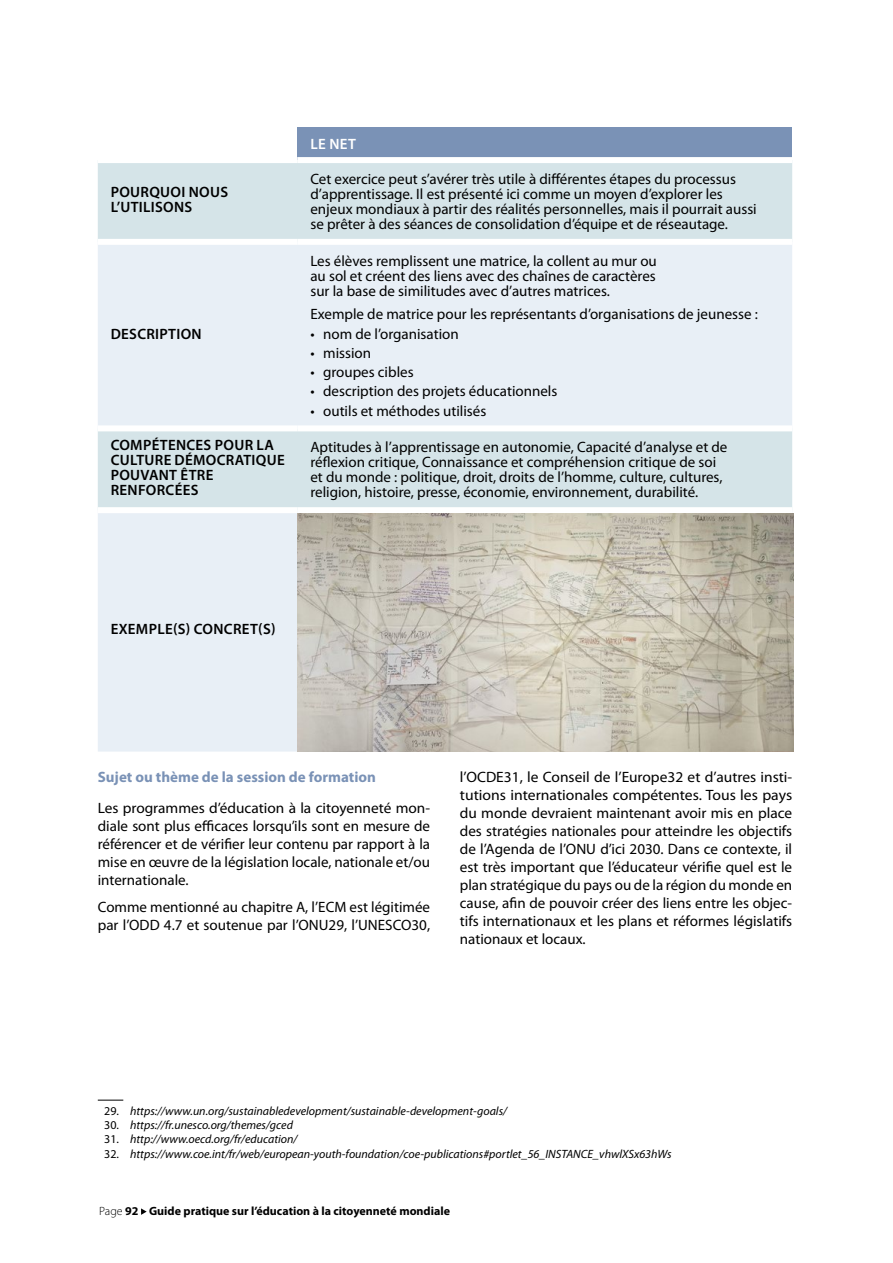
<style>
.page{position:relative;width:893px;height:1263px;background:#fff}
.page>*{position:absolute;margin:0;border:0;box-sizing:border-box;transform-origin:0 0}
.t1{font:15px/18px "Myriad Pro";color:#000}
.t2{font:600 15px/15px "Myriad Pro";letter-spacing:.02em;color:#000}
.t3{font:700 15px "Myriad Pro";color:#7a92b6}
.t4{font:600 15px "Myriad Pro";color:#fff}
.t5{font:italic 12px "Myriad Pro";color:#000}
.t6{font:700 12px "Myriad Pro";color:#000}
.s1{font-style:normal}
.s2{font-weight:300}
</style>
<div class="page">
<svg style="left:141px;top:1208px;width:6px;height:7px"></svg>
<div style="left:298px;top:128px;width:494px;height:32px;background:#7a92b6"></div>
<div style="left:98px;top:163px;width:694px;height:76px;background:#d5e4e8"></div>
<svg style="left:98px;top:245px;width:694px;height:507px;background:#e3ecf2"></svg>
<div style="left:298px;top:157px;width:494px;height:6px;background:#fff"></div>
<div style="left:98px;top:425px;width:200px;height:6px;background:#fff"></div>
<div style="left:298px;top:425px;width:494px;height:6px;background:#fff"></div>
<div style="left:98px;top:507px;width:200px;height:6px;background:#fff"></div>
<div style="left:298px;top:507px;width:494px;height:6px;background:#fff"></div>
<img style="left:298px;top:513px;width:496px;height:239px">
<svg style="left:98px;top:1100px;width:25px;height:1px"></svg>
<p class="t2" style="left:111px;top:184px;width:119px">POURQUOI NOUS<br>L’UTILISONS</p>
<p class="t2" style="left:111px;top:326px;width:92px">DESCRIPTION</p>
<p class="t4" style="left:311px;top:135px;width:47px">LE NET</p>
<p class="t1" style="left:310px;top:171px;width:448px;line-height:15px">Cet exercice peut s’avérer très utile à différentes étapes du processus d’apprentissage. Il est présenté ici comme un moyen d’explorer les enjeux mondiaux à partir des réalités personnelles, mais il pourrait aussi se prêter à des séances de consolidation d’équipe et de réseautage.</p>
<p class="t1" style="left:310px;top:253px;width:348px;line-height:15px;text-align:justify">Les élèves remplissent une matrice, la collent au mur ou au sol et créent des liens avec des chaînes de caractères sur la base de similitudes avec d’autres matrices.</p>
<p class="t1" style="left:310px;top:305px;width:449px">Exemple de matrice pour les représentants d’organisations de jeunesse :</p>
<p class="t1" style="left:310px;top:324px;width:150px">• nom de l’organisation</p>
<p class="t1" style="left:310px;top:344px;width:62px">• mission</p>
<p class="t1" style="left:310px;top:363px;width:105px">• groupes cibles</p>
<p class="t1" style="left:310px;top:382px;width:248px">• description des projets éducationnels</p>
<p class="t1" style="left:310px;top:401px;width:177px">• outils et méthodes utilisés</p>
<p class="t2" style="left:111px;top:437px;width:176px">COMPÉTENCES POUR LA<br>CULTURE DÉMOCRATIQUE<br>POUVANT ÊTRE<br>RENFORCÉES</p>
<p class="t1" style="left:310px;top:440px;width:419px;line-height:15px">Aptitudes à l’apprentissage en autonomie, Capacité d’analyse et de réflexion critique, Connaissance et compréhension critique de soi et du monde : politique, droit, droits de l’homme, culture, cultures, religion, histoire, presse, économie, environnement, durabilité.</p>
<p class="t2" style="left:111px;top:621px;width:166px">EXEMPLE(S) CONCRET(S)</p>
<p class="t3" style="left:98px;top:767px;width:280px">Sujet ou thème de la session de formation</p>
<p class="t1" style="left:98px;top:799px;width:334px;text-align:justify">Les programmes d’éducation à la citoyenneté mon&shy;diale sont plus efficaces lorsqu’ils sont en mesure de référencer et de vérifier leur contenu par rapport à la mise en œuvre de la législation locale, nationale et/ou internationale.</p>
<p class="t1" style="left:98px;top:897px;width:334px">Comme mentionné au chapitre A, l’ECM est légitimée par l’ODD 4.7 et soutenue par l’ONU29, l’UNESCO30,</p>
<p class="t1" style="left:460px;top:768px;width:334px;text-align:justify">l’OCDE31, le Conseil de l’Europe32 et d’autres insti&shy;tutions internationales compétentes. Tous les pays du monde devraient maintenant avoir mis en place des stratégies nationales pour atteindre les objectifs de l’Agenda de l’ONU d’ici 2030. Dans ce contexte, il est très important que l’éducateur vérifie quel est le plan stratégique du pays ou de la région du monde en cause, afin de pouvoir créer des liens entre les objec&shy;tifs internationaux et les plans et réformes législatifs nationaux et locaux.</p>
<p class="t5" style="left:104px;top:1103px;width:404px"><span class="s1">29.</span> https://www.un.org/sustainabledevelopment/sustainable-development-goals/</p>
<p class="t5" style="left:104px;top:1117px;width:190px"><span class="s1">30.</span> https://fr.unesco.org/themes/gced</p>
<p class="t5" style="left:104px;top:1132px;width:195px"><span class="s1">31.</span> http://www.oecd.org/fr/education/</p>
<p class="t5" style="left:104px;top:1146px;width:569px"><span class="s1">32.</span> https://www.coe.int/fr/web/european-youth-foundation/coe-publications#portlet_56_INSTANCE_vhwlXSx63hWs</p>
<p class="t6" style="left:99px;top:1203px;width:352px"><span class="s2">Page</span> 92 Guide pratique sur l’éducation à la citoyenneté mondiale</p>
</div>
